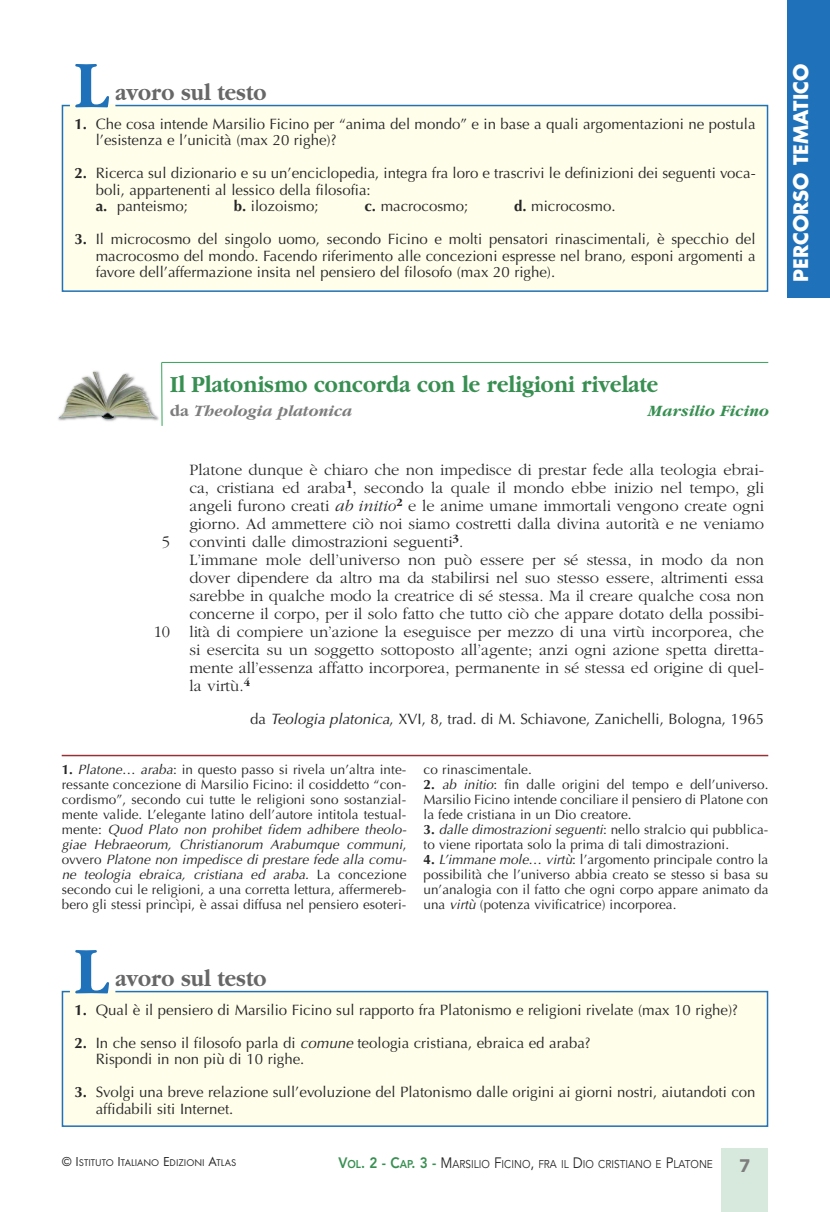
<style>
.page{position:relative;width:830px;height:1212px;background:#fff}
.page>*{position:absolute;margin:0;border:0;box-sizing:border-box;transform-origin:0 0}
.t1{font:700 69.15px "Garamond";color:#1f71b9;scale:.9 1}
.t2{font:700 24px "Garamond";color:#388f52;scale:.9 1}
.t3{font:700 24px "Garamond";color:#686768;scale:.9 1}
.t4{font:700 19.5px "Futura";color:#fff}
.t5{font:900 18px "Avenir";color:#7d7d7d}
.t6{font:300 16.5px/18px "Garamond";color:#272627}
.t7{font:italic 700 16.5px "Garamond";color:#7d7d7d}
.t8{font:italic 700 16.5px "Garamond";color:#388f52}
.t9{font:15px/16.5px "Optima";color:#272627}
.t10{font:13.5px/15px "Optima";color:#272627;text-align:justify}
.t11{font:11.25px "Avenir";color:#272627;scale:.9 1}
.t12{font:10.2px "Futura T";color:#272627}
.s1{font-weight:700}
.s2{font-style:normal}
.s3{font-style:italic}
.s4{font-size:13.5px}
.s5{font-weight:800;font-size:15px;color:#388f52}
.s6{font-weight:800;color:#388f52}
.s7{font-size:15px}
</style>
<div class="page">
<div style="left:721px;top:1148px;width:46px;height:64px;background:#d7e9dd"></div>
<div style="left:787px;top:0;width:42px;height:298px;background:#1f71b9"></div>
<img style="left:58px;top:361px;width:107px;height:65px">
<img style="left:58px;top:371px;width:59px;height:47px">
<hr style="left:162px;top:362px;width:605px;height:1px;background:#32a457">
<hr style="left:161px;top:362px;width:1px;height:64px;background:#32a457">
<div style="left:61px;top:104px;width:707px;height:188px;background:#fffeea"></div>
<div style="left:61px;top:990px;width:707px;height:137px;background:#fffeea"></div>
<hr style="left:62px;top:755px;width:705px;height:1px;background:#973035">
<h1 class="t1" style="left:75px;top:43px;width:39px">L</h1>
<h2 class="t3" style="left:115px;top:78px;width:169px">avoro sul testo</h2>
<p class="t9" style="left:96px;top:117px;width:661px;text-indent:-21px"><span class="s1">1.</span> Che cosa intende Marsilio Ficino per “anima del mondo” e in base a quali argomentazioni ne postula l’esistenza e l’unicità (max 20 righe)?</p>
<p class="t9" style="left:96px;top:166px;width:661px;text-indent:-21px"><span class="s1">2.</span> Ricerca sul dizionario e su un’enciclopedia, integra fra loro e trascrivi le definizioni dei seguenti voca&shy;boli, appartenenti al lessico della filosofia:<br><span class="s1">a.</span> panteismo;</p>
<p class="t9" style="left:234px;top:199px;width:86px"><span class="s1">b.</span> ilozoismo;</p>
<p class="t9" style="left:364px;top:199px;width:105px"><span class="s1">c.</span> macrocosmo;</p>
<p class="t9" style="left:514px;top:199px;width:103px"><span class="s1">d.</span> microcosmo.</p>
<p class="t9" style="left:96px;top:232px;width:661px;text-align:justify;text-indent:-21px"><span class="s1">3.</span> Il microcosmo del singolo uomo, secondo Ficino e molti pensatori rinascimentali, è specchio del macrocosmo del mondo. Facendo riferimento alle concezioni espresse nel brano, esponi argomenti a favore dell’affermazione insita nel pensiero del filosofo (max 20 righe).</p>
<h3 class="t4" style="left:791px;top:282px;width:220px;rotate:-90deg">PERCORSO TEMATICO</h3>
<h2 class="t2" style="left:170px;top:370px;width:543px">Il Platonismo concorda con le religioni rivelate</h2>
<p class="t7" style="left:170px;top:400px;width:183px"><span class="s2">da</span> Theologia platonica</p>
<p class="t8" style="left:647px;top:400px;width:122px">Marsilio Ficino</p>
<p class="t6" style="left:189px;top:460px;width:576px">Platone dunque è chiaro che non impedisce di prestar fede alla teologia ebrai&shy;ca, cristiana ed araba<sup>1</sup>, secondo la quale il mondo ebbe inizio nel tempo, gli angeli furono creati <span class="s3">ab initio</span><sup>2</sup> e le anime umane immortali vengono create ogni giorno. Ad ammettere ciò noi siamo costretti dalla divina autorità e ne veniamo convinti dalle dimostrazioni seguenti<sup>3</sup>.<br>L’immane mole dell’universo non può essere per sé stessa, in modo da non dover dipendere da altro ma da stabilirsi nel suo stesso essere, altrimenti essa sarebbe in qualche modo la creatrice di sé stessa. Ma il creare qualche cosa non concerne il corpo, per il solo fatto che tutto ciò che appare dotato della possibi&shy;lità di compiere un’azione la eseguisce per mezzo di una virtù incorporea, che si esercita su un soggetto sottoposto all’agente; anzi ogni azione spetta diretta&shy;mente all’essenza affatto incorporea, permanente in sé stessa ed origine di quel&shy;la virtù.<sup>4</sup></p>
<p class="t9" style="left:250px;top:712px;width:515px">da <span class="s3">Teologia platonica</span>, XVI, 8, trad. di M. Schiavone, Zanichelli, Bologna, 1965</p>
<p class="t10" style="left:62px;top:763px;width:346px"><span class="s1">1.</span> <span class="s3">Platone</span>… <span class="s3">araba</span>: in questo passo si rivela un’altra inte&shy;ressante concezione di Marsilio Ficino: il cosiddetto “con&shy;cordismo”, secondo cui tutte le religioni sono sostanzial&shy;mente valide. L’elegante latino dell’autore intitola testual&shy;mente: <span class="s3">Quod Plato non prohibet fidem adhibere theolo&shy;giae Hebraeorum, Christianorum Arabumque communi</span>, ovvero <span class="s3">Platone non impedisce di prestare fede alla comu&shy;ne teologia ebraica, cristiana ed araba.</span> La concezione secondo cui le religioni, a una corretta lettura, affermereb&shy;bero gli stessi princìpi, è assai diffusa nel pensiero esoteri-</p>
<p class="t10" style="left:423px;top:763px;width:110px">co rinascimentale.</p>
<p class="t6" style="left:162px;top:532px;width:10px">5</p>
<p class="t6" style="left:154px;top:622px;width:18px">10</p>
<p class="t10" style="left:423px;top:778px;width:346px"><span class="s1">2.</span> <span class="s3">ab initio</span>: fin dalle origini del tempo e dell’universo.<br>Marsilio Ficino intende conciliare il pensiero di Platone con la fede cristiana in un Dio creatore.</p>
<p class="t10" style="left:423px;top:823px;width:346px"><span class="s1">3.</span> <span class="s3">dalle dimostrazioni seguenti</span>: nello stralcio qui pubblica&shy;to viene riportata solo la prima di tali dimostrazioni.</p>
<p class="t10" style="left:423px;top:853px;width:346px"><span class="s1">4.</span> <span class="s3">L’immane mole</span>… <span class="s3">virtù</span>: l’argomento principale contro la possibilità che l’universo abbia creato se stesso si basa su un’analogia con il fatto che ogni corpo appare animato da una <span class="s3">virtù</span> (potenza vivificatrice) incorporea.</p>
<h1 class="t1" style="left:75px;top:929px;width:39px">L</h1>
<h2 class="t3" style="left:115px;top:964px;width:169px">avoro sul testo</h2>
<p class="t9" style="left:74px;top:1003px;width:664px"><span class="s1">1.</span> Qual è il pensiero di Marsilio Ficino sul rapporto fra Platonismo e religioni rivelate (max 10 righe)?</p>
<p class="t9" style="left:96px;top:1036px;width:496px;text-indent:-21px"><span class="s1">2.</span> In che senso il filosofo parla di <span class="s3">comune</span> teologia cristiana, ebraica ed araba?<br>Rispondi in non più di 10 righe.</p>
<p class="t9" style="left:96px;top:1085px;width:661px;text-indent:-21px"><span class="s1">3.</span> Svolgi una breve relazione sull’evoluzione del Platonismo dalle origini ai giorni nostri, aiutandoti con affidabili siti Internet.</p>
<p class="t12" style="left:62px;top:1156px;width:176px"><span class="s4">© I</span>STITUTO <span class="s4">I</span>TALIANO <span class="s4">E</span>DIZIONI <span class="s4">A</span>TLAS</p>
<p class="t11" style="left:338px;top:1159px;width:417px"><span class="s5">V</span><span class="s6">OL</span><span class="s5">. 2 - C</span><span class="s6">AP</span><span class="s5">. 3 -</span> <span class="s7">M</span>ARSILIO <span class="s7">F</span>ICINO<span class="s7">,</span> FRA IL <span class="s7">D</span>IO CRISTIANO E <span class="s7">P</span>LATONE</p>
<h3 class="t5" style="left:739px;top:1159px;width:12px">7</h3>
</div>
